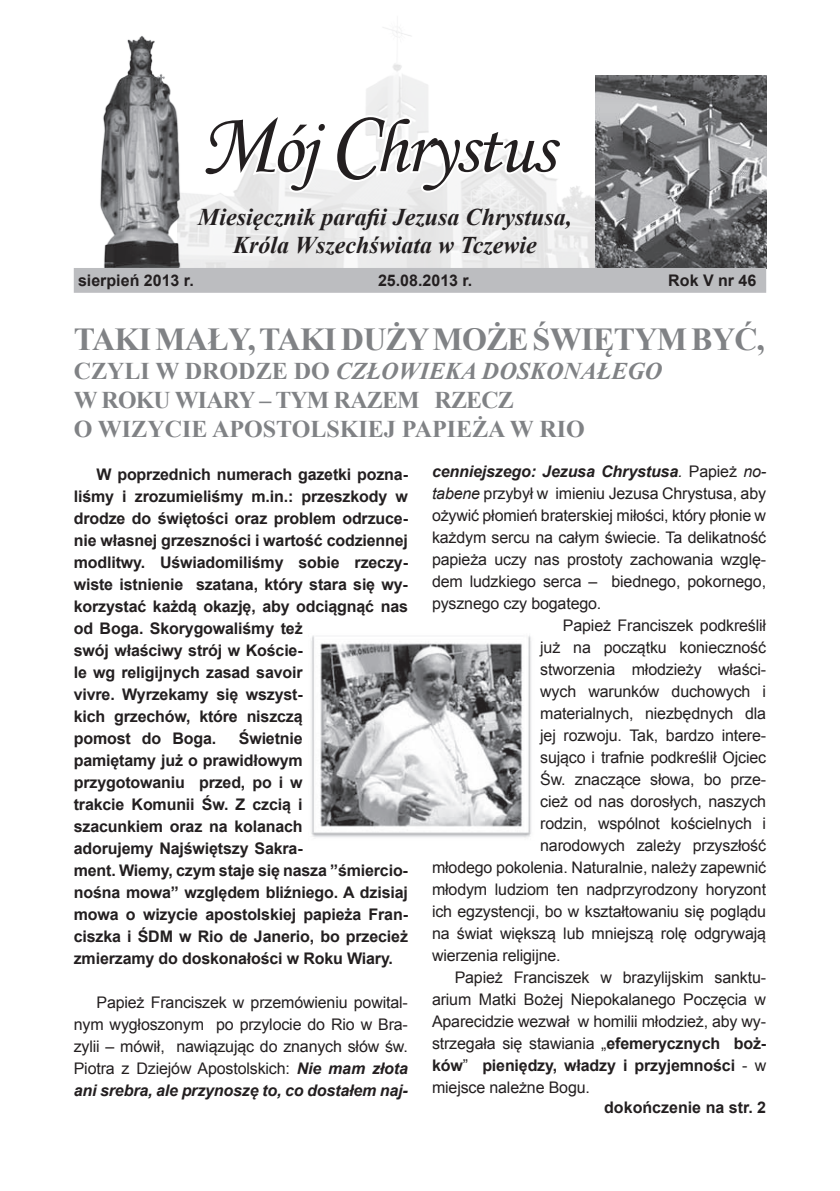
<style>
.page{position:relative;width:840px;height:1191px;background:#fff}
.page>*{position:absolute;margin:0;border:0;box-sizing:border-box;transform-origin:0 0}
.t1{font:76px "Monotype Corsiva";letter-spacing:-.03em;color:#231f20}
.t2{font:700 32px "Times New Roman";letter-spacing:-.02em;color:#808285}
.t3{font:700 24px/28.8px "Times New Roman";color:#808285}
.t4{font:italic 700 24px/28.8px "Times New Roman";color:#231f20;text-align:center}
.t5{font:16px/22px "Arial";letter-spacing:-.01em;color:#231f20;text-align:justify}
.t6{font:700 16px/22px "Arial";letter-spacing:-.01em;color:#231f20}
.t7{font:italic 700 16px "Arial";letter-spacing:-.01em;color:#231f20}
.s1{font-size:88px}
.s2{font-size:92px}
.s3{font-style:italic}
.s4{font-weight:400}
.s5{font-weight:400;font-style:normal}
.s6{font-weight:700}
.s7{font-weight:700;font-style:italic}
</style>
<div class="page">
<img style="left:177px;top:15px;width:421px;height:253px">
<img style="left:94px;top:32px;width:95px;height:235px">
<img style="left:594px;top:75px;width:171px;height:193px">
<div style="left:74px;top:268px;width:691px;height:25px;background:#bcbdc0;border:2px solid #bcbdc0"></div>
<svg style="left:200px;top:19px;width:365px;height:177px"></svg>
<img style="left:311px;top:635px;width:220px;height:203px">
<h1 class="t1" style="left:200px;top:102px;width:356px"><span class="s1">M</span>ój <span class="s2">C</span>hrystus</h1>
<h3 class="t4" style="left:198px;top:202px;width:375px">Miesięcznik parafii Jezusa Chrystusa,<br>Króla Wszechświata w Tczewie</h3>
<p class="t6" style="left:78px;top:270px;width:117px">sierpień 2013 r.</p>
<p class="t6" style="left:378px;top:270px;width:96px">25.08.2013 r.</p>
<p class="t6" style="left:668px;top:270px;width:90px">Rok V nr 46</p>
<h2 class="t2" style="left:74px;top:317px;width:692px">TAKI MAŁY, TAKI DUŻY MOŻE ŚWIĘTYM BYĆ,</h2>
<h3 class="t3" style="left:74px;top:356px;width:589px">CZYLI W DRODZE DO <span class="s3">CZŁOWIEKA DOSKONAŁEGO<br></span>W ROKU WIARY – TYM RAZEM RZECZ<br>O WIZYCIE APOSTOLSKIEJ PAPIEŻA W RIO</h3>
<p class="t6" style="left:74px;top:463px;width:335px;text-indent:23px">W poprzednich numerach gazetki pozna&shy;liśmy i zrozumieliśmy m.in.: przeszkody w drodze do świętości oraz problem odrzuce&shy;nie własnej grzeszności i wartość codziennej modlitwy. Uświadomiliśmy sobie rzeczy&shy;wiste istnienie szatana, który stara się wy&shy;korzystać każdą okazję, aby odciągnąć nas od Boga. Skorygowaliśmy też<br>swój właściwy strój w Koście-<br>le wg religijnych zasad savoir<br>vivre. Wyrzekamy się wszyst-<br>kich grzechów, które niszczą<br>pomost do Boga.</p>
<p class="t7" style="left:432px;top:460px;width:335px">cenniejszego: Jezusa Chrystusa<span class="s4">.</span> <span class="s5">Papież</span> <span class="s4">no-</span></p>
<p class="t5" style="left:432px;top:482px;width:335px"><span class="s3">tabene</span> przybył w imieniu Jezusa Chrystusa, aby</p>
<p class="t5" style="left:432px;top:504px;width:335px">ożywić płomień braterskiej miłości, który płonie w</p>
<p class="t5" style="left:432px;top:526px;width:335px">każdym sercu na całym świecie. Ta delikatność</p>
<p class="t5" style="left:432px;top:548px;width:335px">papieża uczy nas prostoty zachowania wzglę-</p>
<p class="t5" style="left:432px;top:570px;width:335px">dem ludzkiego serca – biednego, pokornego,</p>
<p class="t5" style="left:432px;top:592px;width:171px">pysznego czy bogatego.</p>
<p class="t5" style="left:562px;top:614px;width:205px">Papież Franciszek podkreślił</p>
<p class="t5" style="left:540px;top:636px;width:227px">już na początku konieczność</p>
<p class="t5" style="left:540px;top:658px;width:227px">stworzenia młodzieży właści-</p>
<p class="t5" style="left:540px;top:680px;width:227px">wych warunków duchowych i</p>
<p class="t5" style="left:540px;top:702px;width:227px">materialnych, niezbędnych dla</p>
<p class="t5" style="left:540px;top:724px;width:227px">jej rozwoju. Tak, bardzo intere-</p>
<p class="t5" style="left:540px;top:746px;width:227px">sująco i trafnie podkreślił Ojciec</p>
<p class="t5" style="left:540px;top:768px;width:227px">Św. znaczące słowa, bo prze-</p>
<p class="t5" style="left:540px;top:790px;width:227px">cież od nas dorosłych, naszych</p>
<p class="t5" style="left:540px;top:812px;width:227px">rodzin, wspólnot kościelnych i</p>
<p class="t5" style="left:540px;top:834px;width:227px">narodowych zależy przyszłość</p>
<p class="t5" style="left:432px;top:856px;width:335px">młodego pokolenia. Naturalnie, należy zapewnić</p>
<p class="t5" style="left:432px;top:878px;width:335px">młodym ludziom ten nadprzyrodzony horyzont</p>
<p class="t5" style="left:432px;top:900px;width:335px">ich egzystencji, bo w kształtowaniu się poglądu</p>
<p class="t5" style="left:432px;top:922px;width:335px">na świat większą lub mniejszą rolę odgrywają</p>
<p class="t5" style="left:432px;top:944px;width:130px">wierzenia religijne.</p>
<p class="t5" style="left:454px;top:966px;width:313px">Papież Franciszek w brazylijskim sanktu-</p>
<p class="t5" style="left:432px;top:988px;width:335px">arium Matki Bożej Niepokalanego Poczęcia w</p>
<p class="t5" style="left:432px;top:1010px;width:335px">Aparecidzie wezwał w homilii młodzież, aby wy-</p>
<p class="t5" style="left:432px;top:1032px;width:335px">strzegała się stawiania „<span class="s6">efemerycznych boż-</span></p>
<p class="t6" style="left:432px;top:1054px;width:335px">ków<span class="s4">”</span> pieniędzy, władzy i przyjemności <span class="s4">- w</span></p>
<p class="t5" style="left:432px;top:1076px;width:159px">miejsce należne Bogu.</p>
<p class="t6" style="left:74px;top:727px;width:335px;text-indent:165px">Świetnie<br>pamiętamy już o prawidłowym przygotowaniu przed, po i w<br>trakcie Komunii Św. Z czcią i<br>szacunkiem oraz na kolanach<br>adorujemy Najświętszy Sakra-<br>ment. Wiemy, czym staje się nasza ”śmiercio&shy;nośna mowa” względem bliźniego. A dzisiaj mowa o wizycie apostolskiej papieża Fran&shy;ciszka i ŚDM w Rio de Janerio, bo przecież zmierzamy do doskonałości w Roku Wiary.</p>
<p class="t5" style="left:74px;top:991px;width:335px;text-indent:23px">Papież Franciszek w przemówieniu powital&shy;nym wygłoszonym po przylocie do Rio w Bra&shy;zylii – mówił, nawiązując do znanych słów św.<br>Piotra z Dziejów Apostolskich: <span class="s7">Nie mam złota ani srebra, ale przynoszę to, co dostałem naj-</span></p>
<p class="t6" style="left:604px;top:1096px;width:163px">dokończenie na str. 2</p>
</div>
